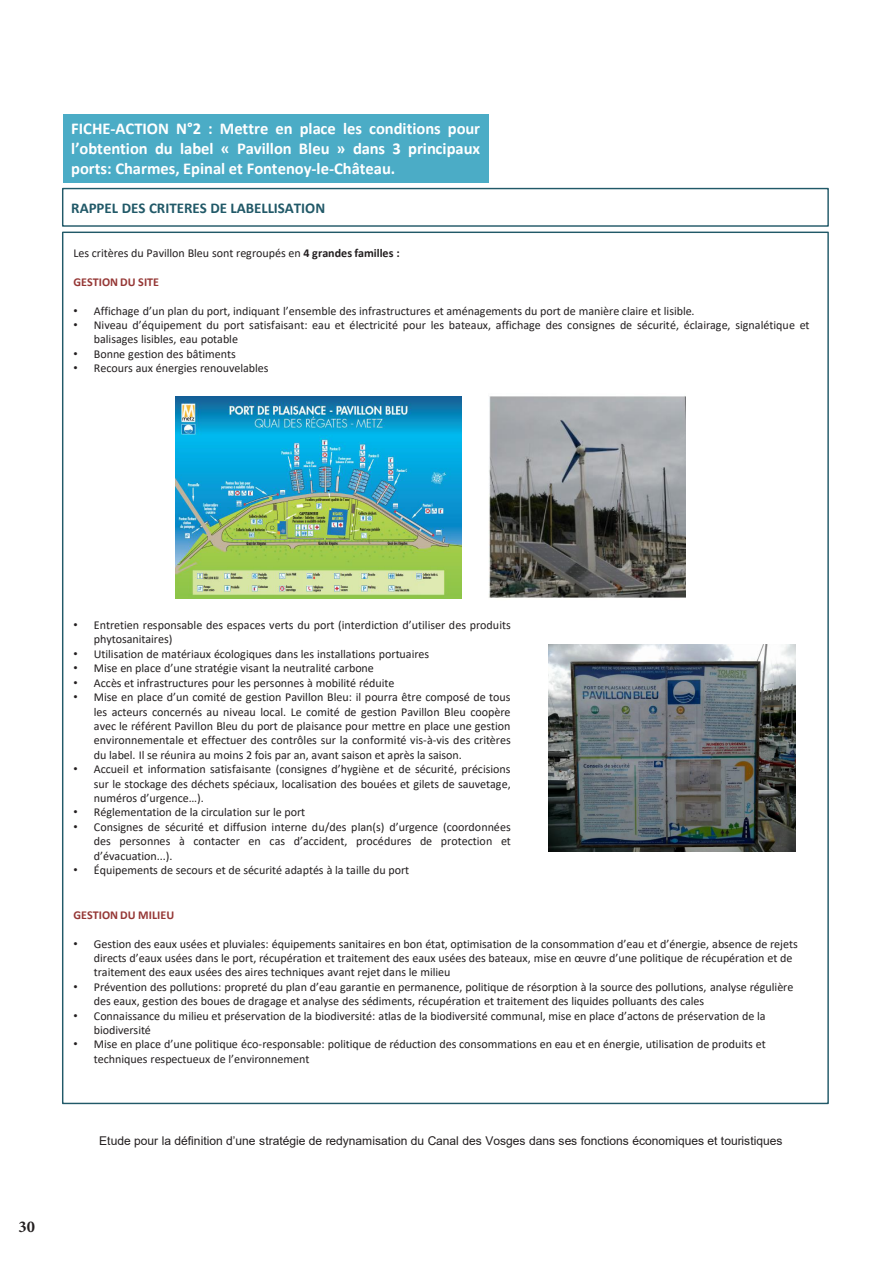
<style>
.page{position:relative;width:893px;height:1263px;background:#fff}
.page>*{position:absolute;margin:0;border:0;box-sizing:border-box;transform-origin:0 0}
.t1{font:700 16.65px "Calibri";letter-spacing:-.005em;color:#fff}
.t2{font:700 16.5px "Calibri";color:#fff}
.t3{font:700 16.5px "Minion Pro";color:#231f20}
.t4{font:700 15px "Calibri";letter-spacing:-.005em;color:#215968}
.t5{font:12.15px "Calibri";letter-spacing:-.005em;color:#231f20}
.t6{font:12px/14.4px "Calibri";letter-spacing:-.005em;color:#231f20}
.t7{font:12px "Arial";letter-spacing:-.005em;color:#231f20}
.t8{font:700 12px "Calibri";color:#953735}
.s1{font-weight:700}
.s2{font-family:"Arial"}
</style>
<div class="page">
<div style="left:63px;top:114px;width:425px;height:68px;background:#4bacc6"></div>
<div style="left:62px;top:188px;width:767px;height:39px;border:1px solid #215968"></div>
<img style="left:176px;top:396px;width:285px;height:203px">
<img style="left:548px;top:644px;width:247px;height:207px">
<img style="left:489px;top:396px;width:196px;height:202px">
<p class="t2" style="left:71px;top:117px;width:410px">FICHE-ACTION N°2 : Mettre en place les conditions pour</p>
<p class="t1" style="left:71px;top:136px;width:410px">l’obtention du label « Pavillon Bleu » dans 3 principaux</p>
<p class="t2" style="left:71px;top:156px;width:325px">ports: Charmes, Epinal et Fontenoy-le-Château.</p>
<p class="t4" style="left:71px;top:198px;width:255px">RAPPEL DES CRITERES DE LABELLISATION</p>
<p class="t6" style="left:74px;top:245px;width:328px">Les critères du Pavillon Bleu sont regroupés en <span class="s1">4 grandes familles :</span></p>
<p class="t8" style="left:74px;top:273px;width:87px">GESTION DU SITE</p>
<p class="t6" style="left:74px;top:303px;width:623px"><span class="s2">•</span> Affichage d’un plan du port, indiquant l’ensemble des infrastructures et aménagements du port de manière claire et lisible.</p>
<p class="t6" style="left:94px;top:317px;width:717px;text-indent:-20px"><span class="s2">•</span> Niveau d’équipement du port satisfaisant: eau et électricité pour les bateaux, affichage des consignes de sécurité, éclairage, signalétique et balisages lisibles, eau potable</p>
<p class="t6" style="left:74px;top:346px;width:164px"><span class="s2">•</span> Bonne gestion des bâtiments</p>
<p class="t6" style="left:74px;top:361px;width:197px"><span class="s2">•</span> Recours aux énergies renouvelables</p>
<h2 class="t3" style="left:18px;top:1215px;width:18px">30</h2>
<p class="t6" style="left:74px;top:618px;width:439px"><span class="s2">•</span> Entretien responsable des espaces verts du port (interdiction d’utiliser des produits</p>
<p class="t5" style="left:94px;top:631px;width:80px">phytosanitaires)</p>
<p class="t6" style="left:74px;top:646px;width:357px"><span class="s2">•</span> Utilisation de matériaux écologiques dans les installations portuaires</p>
<p class="t6" style="left:74px;top:661px;width:302px"><span class="s2">•</span> Mise en place d’une stratégie visant la neutralité carbone</p>
<p class="t6" style="left:74px;top:675px;width:322px"><span class="s2">•</span> Accès et infrastructures pour les personnes à mobilité réduite</p>
<p class="t6" style="left:94px;top:690px;width:418px;text-align:justify;text-indent:-20px"><span class="s2">•</span> Mise en place d’un comité de gestion Pavillon Bleu: il pourra être composé de tous les acteurs concernés au niveau local. Le comité de gestion Pavillon Bleu coopère avec le référent Pavillon Bleu du port de plaisance pour mettre en place une gestion environnementale et effectuer des contrôles sur la conformité vis-à-vis des critères du label. Il se réunira au moins 2 fois par an, avant saison et après la saison.</p>
<p class="t6" style="left:94px;top:762px;width:418px;text-align:justify;text-indent:-20px"><span class="s2">•</span> Accueil et information satisfaisante (consignes d’hygiène et de sécurité, précisions sur le stockage des déchets spéciaux, localisation des bouées et gilets de sauvetage, numéros d’urgence…).</p>
<p class="t6" style="left:74px;top:805px;width:233px"><span class="s2">•</span> Réglementation de la circulation sur le port</p>
<p class="t6" style="left:74px;top:819px;width:439px;text-align:right"><span class="s2">•</span> Consignes de sécurité et diffusion interne du/des plan(s) d’urgence (coordonnées des personnes à contacter en cas d’accident, procédures de protection et</p>
<p class="t5" style="left:94px;top:847px;width:80px">d’évacuation...).</p>
<p class="t6" style="left:74px;top:862px;width:337px"><span class="s2">•</span> Équipements de secours et de sécurité adaptés à la taille du port</p>
<p class="t8" style="left:74px;top:906px;width:102px">GESTION DU MILIEU</p>
<p class="t5" style="left:74px;top:935px;width:726px"><span class="s2">•</span> Gestion des eaux usées et pluviales: équipements sanitaires en bon état, optimisation de la consommation d’eau et d’énergie, absence de rejets</p>
<p class="t6" style="left:94px;top:950px;width:700px">directs d’eaux usées dans le port, récupération et traitement des eaux usées des bateaux, mise en œuvre d’une politique de récupération et de traitement des eaux usées des aires techniques avant rejet dans le milieu</p>
<p class="t6" style="left:94px;top:979px;width:701px;text-indent:-20px"><span class="s2">•</span> Prévention des pollutions: propreté du plan d’eau garantie en permanence, politique de résorption à la source des pollutions, analyse régulière des eaux, gestion des boues de dragage et analyse des sédiments, récupération et traitement des liquides polluants des cales</p>
<p class="t6" style="left:94px;top:1008px;width:673px;text-indent:-20px"><span class="s2">•</span> Connaissance du milieu et préservation de la biodiversité: atlas de la biodiversité communal, mise en place d’actons de préservation de la biodiversité</p>
<p class="t6" style="left:94px;top:1037px;width:673px;text-indent:-20px"><span class="s2">•</span> Mise en place d’une politique éco-responsable: politique de réduction des consommations en eau et en énergie, utilisation de produits et techniques respectueux de l’environnement</p>
<p class="t7" style="left:99px;top:1132px;width:685px">Etude pour la définition d’une stratégie de redynamisation du Canal des Vosges dans ses fonctions économiques et touristiques</p>
</div>
